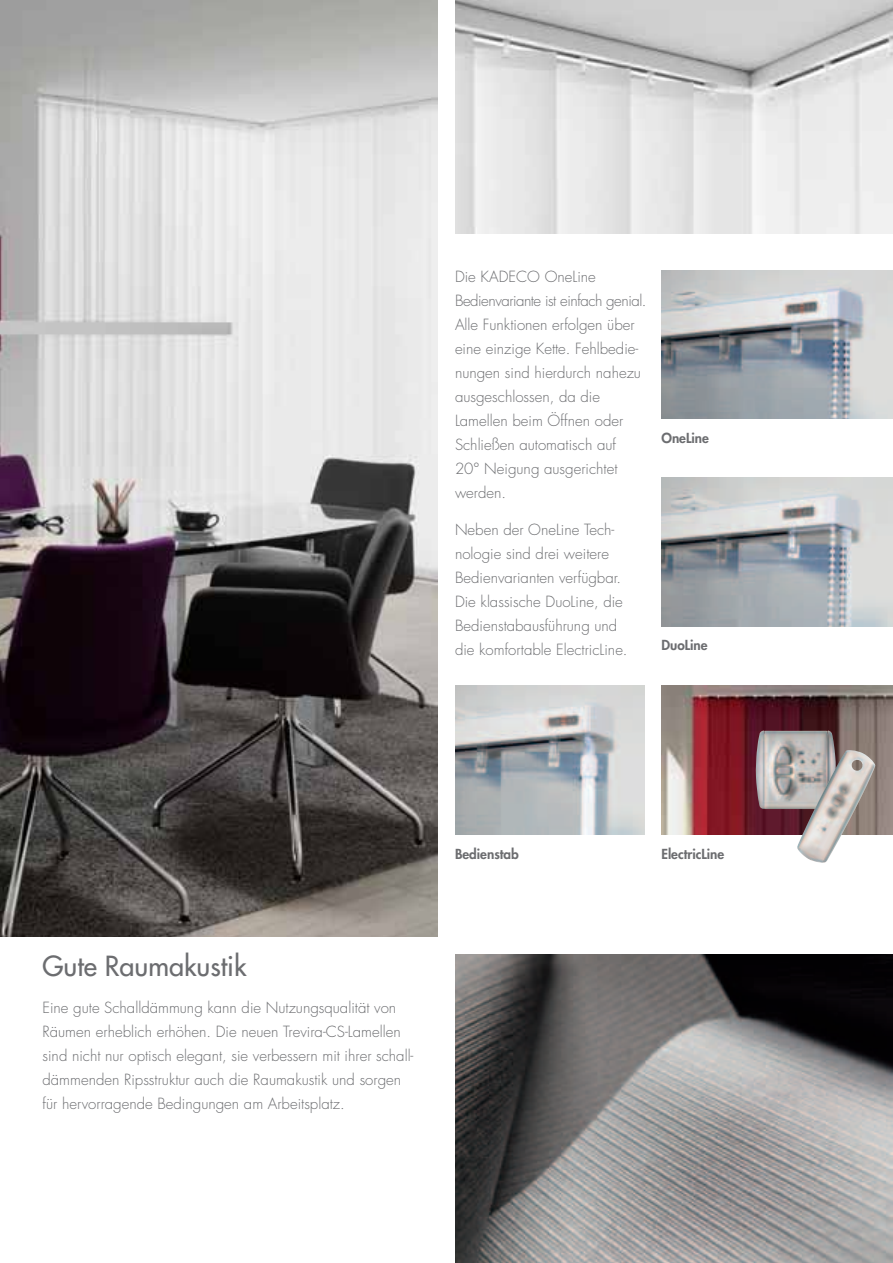
<style>
.page{position:relative;width:893px;height:1263px;background:#fff}
.page>*{position:absolute;margin:0;border:0;box-sizing:border-box;transform-origin:0 0}
.t1{font:500 27px "Futura Std";color:#6c6d70}
.t2{font:300 15px/24px "Futura Std";color:#6c6d70}
.t3{font:800 13.5px "Futura Std";color:#6c6d70}
</style>
<div class="page">
<img style="left:0;top:0;width:438px;height:936px">
<img style="left:455px;top:0;width:438px;height:234px">
<img style="left:455px;top:954px;width:438px;height:309px">
<img style="left:661px;top:270px;width:232px;height:149px">
<img style="left:661px;top:478px;width:232px;height:148px">
<img style="left:661px;top:685px;width:232px;height:149px">
<img style="left:455px;top:685px;width:189px;height:149px">
<img style="left:755px;top:730px;width:81px;height:79px">
<img style="left:797px;top:750px;width:78px;height:113px">
<p class="t2" style="left:455px;top:265px;width:193px">Die KADECO OneLine<br>Bedienvariante ist einfach genial.<br>Alle Funktionen erfolgen über eine einzige Kette. Fehlbedie&shy;nungen sind hierdurch nahezu ausgeschlossen, da die<br>Lamellen beim Öffnen oder<br>Schließen automatisch auf<br>20° Neigung ausgerichtet werden.</p>
<p class="t2" style="left:455px;top:518px;width:174px">Neben der OneLine Tech&shy;nologie sind drei weitere<br>Bedienvarianten verfügbar.<br>Die klassische DuoLine, die<br>Bedienstabausführung und die komfortable ElectricLine.</p>
<p class="t3" style="left:661px;top:430px;width:49px">OneLine</p>
<p class="t3" style="left:661px;top:637px;width:48px">DuoLine</p>
<h1 class="t1" style="left:43px;top:949px;width:206px">Gute Raumakustik</h1>
<p class="t2" style="left:43px;top:996px;width:372px">Eine gute Schalldämmung kann die Nutzungsqualität von Räumen erheblich erhöhen. Die neuen Trevira-CS-Lamellen sind nicht nur optisch elegant, sie verbessern mit ihrer schall&shy;dämmenden Ripsstruktur auch die Raumakustik und sorgen für hervorragende Bedingungen am Arbeitsplatz.</p>
<p class="t3" style="left:455px;top:845px;width:65px">Bedienstab</p>
<p class="t3" style="left:661px;top:845px;width:64px">ElectricLine</p>
</div>
